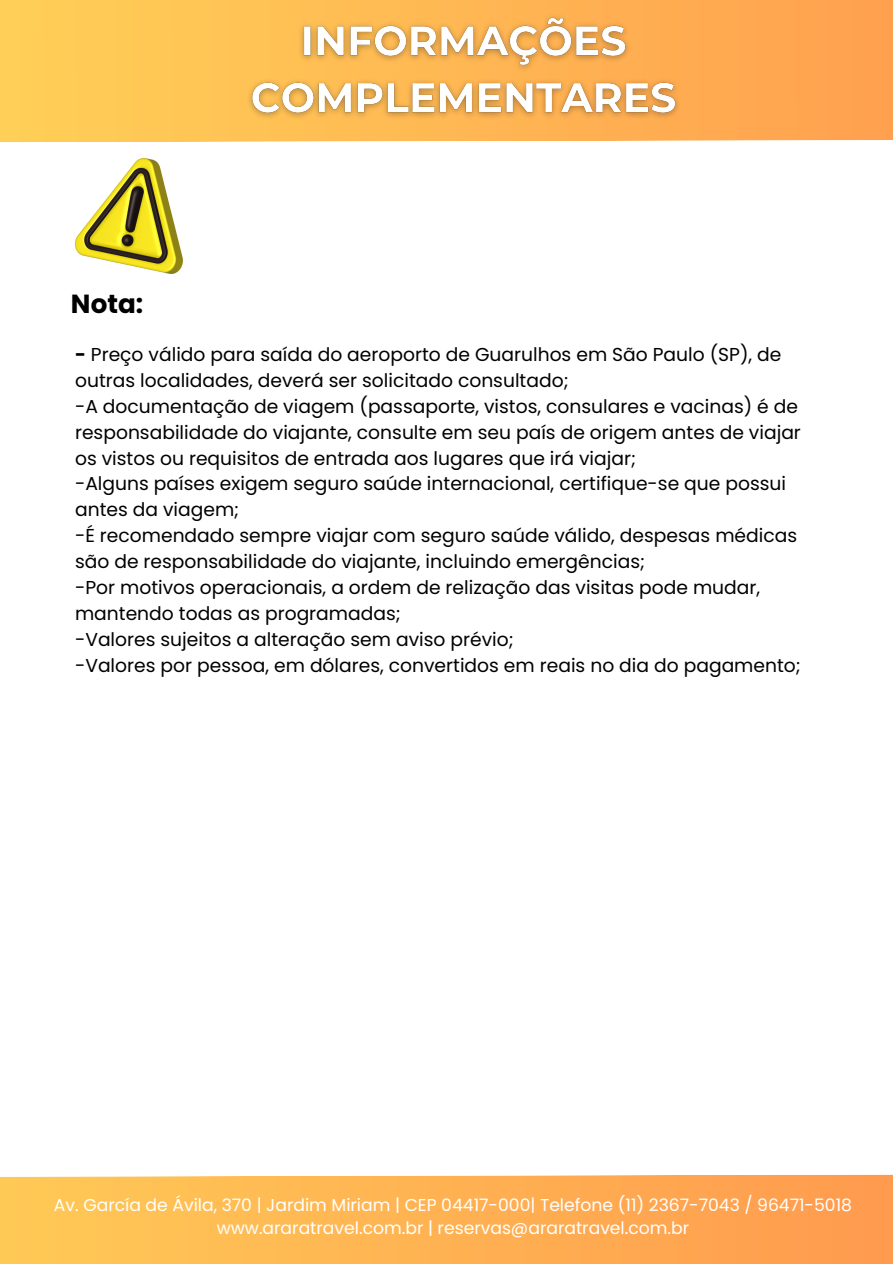
<style>
.page{position:relative;width:893px;height:1264px;background:#fff}
.page>*{position:absolute;margin:0;border:0;box-sizing:border-box;transform-origin:0 0}
.t1{font:700 26.25px "Poppins";color:#000}
.t2{font:18.75px/25.8px "Poppins";color:#000}
.t3{font:17.25px "Poppins";color:#fff}
.s1{font-weight:700}
</style>
<div class="page">
<svg style="left:0;top:1174px;width:892px;height:89px;background:#ffb355"></svg>
<svg style="left:0;top:0;width:892px;height:143px;background:#ffba56"></svg>
<img style="left:75px;top:159px;width:107px;height:115px">
<img style="left:242px;top:9px;width:445px;height:116px">
<p class="t1" style="left:71px;top:286px;width:74px">Nota:</p>
<h2 class="t2" style="left:75px;top:341px;width:708px"><span class="s1">-</span> Preço válido para saída do aeroporto de Guarulhos em São Paulo (SP), de outras localidades, deverá ser solicitado consultado;</h2>
<p class="t2" style="left:75px;top:393px;width:727px">-A documentação de viagem (passaporte, vistos, consulares e vacinas) é de responsabilidade do viajante, consulte em seu país de origem antes de viajar os vistos ou requisitos de entrada aos lugares que irá viajar;</p>
<p class="t2" style="left:75px;top:471px;width:712px">-Alguns países exigem seguro saúde internacional, certifique-se que possui antes da viagem;</p>
<p class="t2" style="left:75px;top:523px;width:723px">-É recomendado sempre viajar com seguro saúde válido, despesas médicas são de responsabilidade do viajante, incluindo emergências;</p>
<p class="t2" style="left:75px;top:574px;width:686px">-Por motivos operacionais, a ordem de relização das visitas pode mudar, mantendo todas as programadas;</p>
<p class="t2" style="left:75px;top:626px;width:440px">-Valores sujeitos a alteração sem aviso prévio;</p>
<p class="t2" style="left:75px;top:652px;width:727px">-Valores por pessoa, em dólares, convertidos em reais no dia do pagamento;</p>
<p class="t3" style="left:54px;top:1192px;width:799px">Av. García de Ávila, 370 | Jardim Miriam | CEP 04417-000| Telefone (11) 2367-7043 / 96471-5018</p>
<p class="t3" style="left:217px;top:1216px;width:474px">www.araratravel.com.br | reservas@araratravel.com.br</p>
</div>
